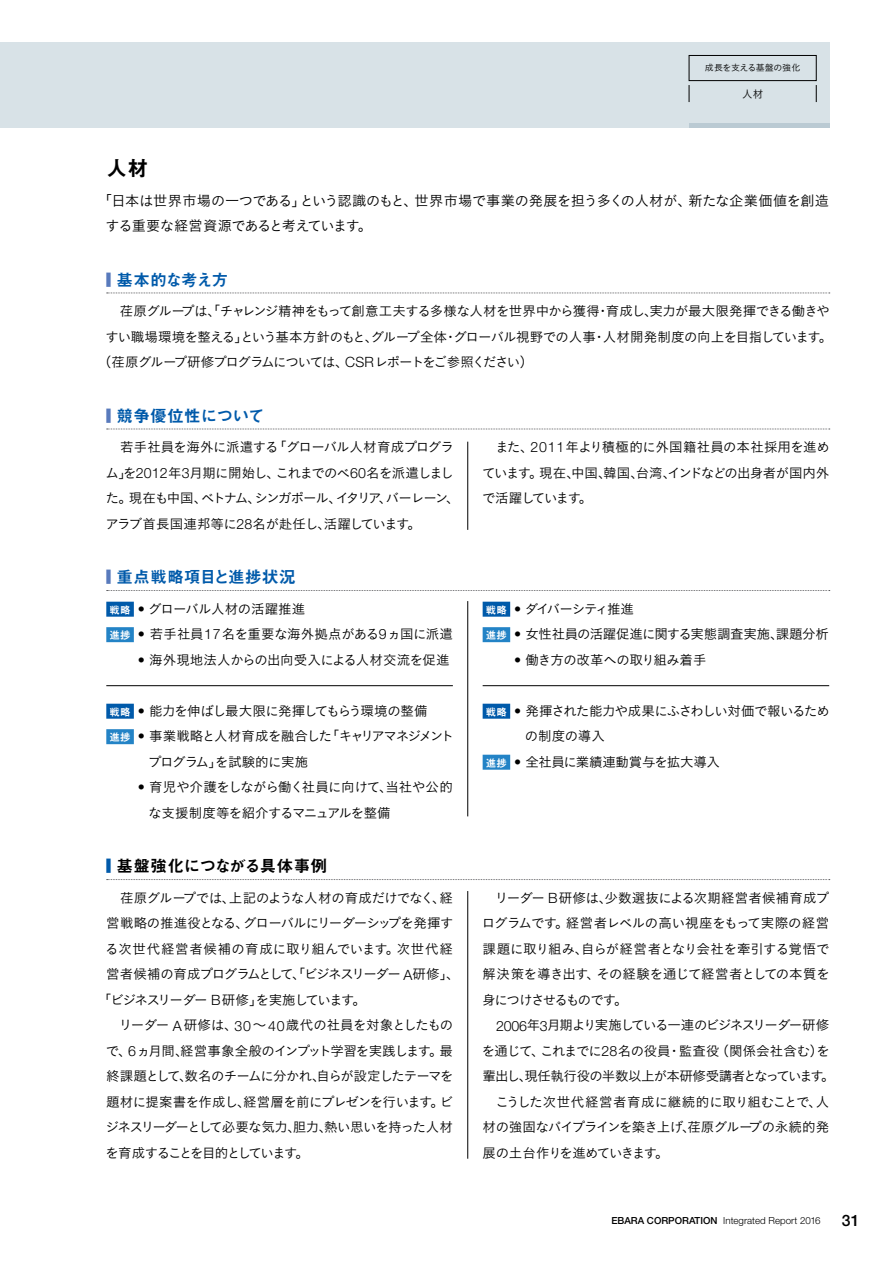
<style>
.page{position:relative;width:893px;height:1263px;background:#fff}
.page>*{position:absolute;margin:0;border:0;box-sizing:border-box;transform-origin:0 0}
.t1{font:21px "Midashi Go Pr 6 N MB31";color:#000}
.t2{font:16.5px "Midashi Go Pr 6 N MB31";letter-spacing:.025em;color:#005aaa}
.t3{font:16.5px "Midashi Go Pr 6 N MB31";letter-spacing:.01em;color:#000}
.t4{font:16.5px "Midashi Go Pr 6 N MB31";letter-spacing:-.07em;color:#005aaa}
.t5{font:500 15.75px "Helvetica Neue LT Std";color:#000}
.t6{font:14.25px/25.5px "Koburina Go Std N W3";letter-spacing:-.025em;color:#000}
.t7{font:13.5px/25.5px "Koburina Go Std N W3";letter-spacing:-.055em;color:#000}
.t8{font:13.5px "Koburina Go Std N W3";letter-spacing:-.1em;color:#000}
.t9{font:13.5px "Koburina Go Std N W3";letter-spacing:-.105em;color:#000}
.t10{font:13.5px/25.5px "Koburina Go Std N W3";letter-spacing:-.03em;color:#000}
.t11{font:13.5px "Koburina Go Std N W3";letter-spacing:-.08em;color:#000}
.t12{font:13.5px "Koburina Go Std N W3";letter-spacing:-.085em;color:#000}
.t13{font:13.5px "Koburina Go Std N W3";letter-spacing:-.035em;color:#000}
.t14{font:13.5px "Koburina Go Std N W3";letter-spacing:.015em;color:#000}
.t15{font:13.5px "Koburina Go Std N W3";letter-spacing:-.005em;color:#000}
.t16{font:13.5px "Koburina Go Std N W3";letter-spacing:-.02em;color:#000}
.t17{font:13.5px "Koburina Go Std N W3";letter-spacing:-.115em;color:#000}
.t18{font:10.5px "Koburina Go Std N W3";color:#000}
.t19{font:300 9.75px "Helvetica Neue LT Std";color:#000}
.t20{font:9px "Koburina Go Std N W3";letter-spacing:-.035em;color:#000}
.s1{color:#587abc}
.s2{font-family:"Helvetica Neue LT Std";font-weight:300;font-size:14.1px}
.s3{font-family:"Midashi Go Pr 6 N MB31";font-size:10.5px;color:#fff}
.s4{color:#005aaa}
.s5{font-weight:500}
</style>
<div class="page">
<div style="left:0;top:43px;width:829px;height:85px;background:#d8e2e7"></div>
<div style="left:689px;top:123px;width:140px;height:5px;background:#bacad3"></div>
<hr style="left:467px;top:601px;width:1px;height:215px;background:#000">
<hr style="left:467px;top:891px;width:1px;height:268px;background:#000">
<div style="left:689px;top:55px;width:127px;height:26px;border:1px solid #000"></div>
<svg style="left:689px;top:85px;width:1px;height:17px"></svg>
<svg style="left:816px;top:85px;width:1px;height:17px"></svg>
<svg style="left:107px;top:293px;width:723px;height:1px"></svg>
<svg style="left:107px;top:429px;width:723px;height:1px"></svg>
<svg style="left:107px;top:590px;width:723px;height:1px"></svg>
<div style="left:106px;top:602px;width:28px;height:15px;background:#005aaa"></div>
<div style="left:106px;top:627px;width:28px;height:15px;background:#2383c6"></div>
<div style="left:106px;top:704px;width:28px;height:15px;background:#005aaa"></div>
<div style="left:106px;top:729px;width:28px;height:15px;background:#2383c6"></div>
<hr style="left:106px;top:685px;width:347px;height:1px;background:#000">
<div style="left:483px;top:602px;width:27px;height:15px;background:#005aaa"></div>
<div style="left:483px;top:627px;width:27px;height:15px;background:#2383c6"></div>
<div style="left:483px;top:704px;width:27px;height:15px;background:#005aaa"></div>
<div style="left:483px;top:755px;width:27px;height:15px;background:#2383c6"></div>
<hr style="left:483px;top:685px;width:346px;height:1px;background:#000">
<svg style="left:107px;top:879px;width:723px;height:1px"></svg>
<hr style="left:467px;top:442px;width:1px;height:88px;background:#000">
<p class="t20" style="left:705px;top:61px;width:97px">成長を支える基盤の強化</p>
<p class="t18" style="left:742px;top:86px;width:23px">人材</p>
<h1 class="t1" style="left:106px;top:151px;width:44px">人材</h1>
<p class="t6" style="left:106px;top:187px;width:725px;text-indent:-8px">「日本は世界市場の一つである」という認識のもと、世界市場で事業の発展を担う多くの人材が、新たな企業価値を創造する重要な経営資源であると考えています。</p>
<p class="t4" style="left:106px;top:266px;width:124px"><span class="s1">■</span> 基本的な考え方</p>
<p class="t7" style="left:106px;top:298px;width:725px">　荏原グループは、「チャレンジ精神をもって創意工夫する多様な人材を世界中から獲得・育成し、実力が最大限発揮できる働きや</p>
<p class="t7" style="left:106px;top:324px;width:728px">すい職場環境を整える」という基本方針のもと、グループ全体・グローバル視野での人事・人材開発制度の向上を目指しています。</p>
<p class="t8" style="left:98px;top:352px;width:437px">（荏原グループ研修プログラムについては、<span class="s2">CSR</span>レポートをご参照ください）</p>
<p class="t2" style="left:106px;top:402px;width:160px"><span class="s1">■</span> 競争優位性について</p>
<p class="t7" style="left:105px;top:434px;width:356px">　若手社員を海外に派遣する「グローバル人材育成プログラム」を<span class="s2">2012</span>年<span class="s2">3</span>月期に開始し、これまでのべ<span class="s2">60</span>名を派遣しました。現在も中国、ベトナム、シンガポール、イタリア、バーレーン、アラブ首長国連邦等に<span class="s2">28</span>名が赴任し、活躍しています。</p>
<p class="t7" style="left:482px;top:434px;width:349px;text-align:justify">　また、<span class="s2">2011</span>年より積極的に外国籍社員の本社採用を進めています。現在、中国、韓国、台湾、インドなどの出身者が国内外で活躍しています。</p>
<p class="t2" style="left:106px;top:564px;width:191px"><span class="s1">■</span> 重点戦略項目と進捗状況</p>
<p class="t10" style="left:109px;top:596px;width:345px"><span class="s3">戦略</span> <span class="s2">•</span> グローバル人材の活躍推進<br><span class="s3">進捗</span> <span class="s2">•</span> 若手社員<span class="s2">17</span>名を重要な海外拠点がある<span class="s2">9</span>ヵ国に派遣</p>
<p class="t15" style="left:138px;top:649px;width:313px"><span class="s2">•</span> 海外現地法人からの出向受入による人材交流を促進</p>
<p class="t7" style="left:109px;top:698px;width:320px"><span class="s3">戦略</span> <span class="s2">•</span> 能力を伸ばし最大限に発揮してもらう環境の整備</p>
<p class="t8" style="left:109px;top:726px;width:346px"><span class="s3">進捗</span> <span class="s2">•</span> 事業戦略と人材育成を融合した「キャリアマネジメント</p>
<p class="t7" style="left:148px;top:749px;width:161px">プログラム」を試験的に実施</p>
<p class="t7" style="left:149px;top:774px;width:306px;text-indent:-11px"><span class="s2">•</span> 育児や介護をしながら働く社員に向けて、当社や公的な支援制度等を紹介するマニュアルを整備</p>
<p class="t7" style="left:486px;top:596px;width:345px"><span class="s3">戦略</span> <span class="s2">•</span> ダイバーシティ推進<br><span class="s3">進捗</span> <span class="s2">•</span> 女性社員の活躍促進に関する実態調査実施、課題分析</p>
<p class="t7" style="left:514px;top:647px;width:194px"><span class="s2">•</span> 働き方の改革への取り組み着手</p>
<p class="t7" style="left:486px;top:698px;width:346px"><span class="s3">戦略</span> <span class="s2">•</span> 発揮された能力や成果にふさわしい対価で報いるため</p>
<p class="t7" style="left:525px;top:723px;width:82px">の制度の導入</p>
<p class="t16" style="left:486px;top:751px;width:236px"><span class="s3">進捗</span> <span class="s2">•</span> 全社員に業績連動賞与を拡大導入</p>
<p class="t3" style="left:106px;top:853px;width:222px"><span class="s4">■</span> 基盤強化につながる具体事例</p>
<p class="t13" style="left:106px;top:887px;width:348px">　荏原グループでは、上記のような人材の育成だけでなく、経</p>
<p class="t7" style="left:106px;top:910px;width:349px">営戦略の推進役となる、グローバルにリーダーシップを発揮す</p>
<p class="t14" style="left:105px;top:938px;width:349px">る次世代経営者候補の育成に取り組んでいます。次世代経</p>
<p class="t9" style="left:106px;top:964px;width:355px">営者候補の育成プログラムとして、「ビジネスリーダー <span class="s2">A</span>研修」、</p>
<p class="t9" style="left:98px;top:989px;width:270px">「ビジネスリーダー <span class="s2">B</span>研修」を実施しています。</p>
<p class="t7" style="left:106px;top:1012px;width:349px">　リーダー <span class="s2">A</span>研修は、<span class="s2">30</span>～<span class="s2">40</span>歳代の社員を対象としたもの</p>
<p class="t11" style="left:106px;top:1040px;width:349px">で、<span class="s2">6</span>ヵ月間、経営事象全般のインプット学習を実践します。最</p>
<p class="t12" style="left:106px;top:1066px;width:349px">終課題として、数名のチームに分かれ、自らが設定したテーマを</p>
<p class="t7" style="left:106px;top:1089px;width:349px">題材に提案書を作成し、経営層を前にプレゼンを行います。ビ</p>
<p class="t7" style="left:105px;top:1114px;width:349px">ジネスリーダーとして必要な気力、胆力、熱い思いを持った人材</p>
<p class="t17" style="left:106px;top:1142px;width:205px">を育成することを目的としています。</p>
<p class="t7" style="left:482px;top:885px;width:350px;text-align:justify">　リーダー <span class="s2">B</span>研修は、少数選抜による次期経営者候補育成プログラムです。経営者レベルの高い視座をもって実際の経営課題に取り組み、自らが経営者となり会社を牽引する覚悟で解決策を導き出す、その経験を通じて経営者としての本質を身につけさせるものです。</p>
<p class="t7" style="left:482px;top:1012px;width:354px;text-indent:14px"><span class="s2">2006</span>年<span class="s2">3</span>月期より実施している一連のビジネスリーダー研修を通じて、これまでに<span class="s2">28</span>名の役員・監査役（関係会社含む）を輩出し、現任執行役の半数以上が本研修受講者となっています。　こうした次世代経営者育成に継続的に取り組むことで、人材の強固なパイプラインを築き上げ、荏原グループの永続的発展の土台作りを進めていきます。</p>
<p class="t19" style="left:611px;top:1214px;width:211px"><span class="s5">EBARA CORPORATION</span> Integrated Report 2016</p>
<p class="t5" style="left:842px;top:1210px;width:19px">31</p>
</div>
